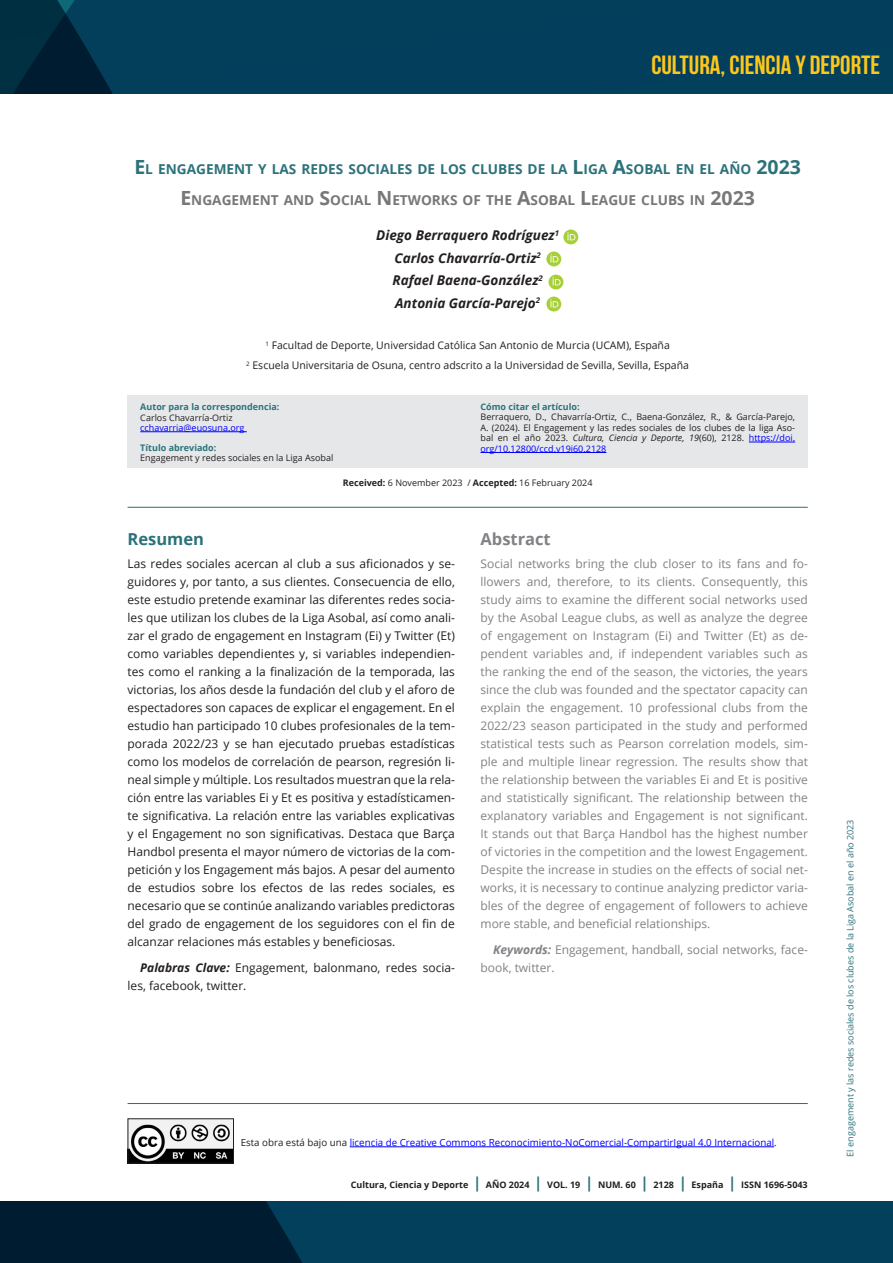
<style>
.page{position:relative;width:893px;height:1263px;background:#fff}
.page>*{position:absolute;margin:0;border:0;box-sizing:border-box;transform-origin:0 0}
.t1{font:700 26.25px "Bebas Neue";color:#fdc71b}
.subtitulo_H3{font:700 16.5px "Open Sans";color:#808285}
.subtitulo_H3-2{font:700 16.5px "Open Sans";color:#2c727a}
.TITULO_ARTICULO_verd{font:700 13.65px "Open Sans";color:#2c727a}
.TITULO_ARTICULO_gris{font:700 13.65px "Open Sans";color:#777}
.autores{font:italic 700 13.5px "Open Sans";color:#231f20}
.Cuerpo_de_texto_P{font:12px/18px "Open Sans";color:#231f20;text-align:justify}
.Cuerpo_de_texto_P-2{font:12px/18px "Open Sans";color:#808285;text-align:justify}
.Filiacion{font:10.5px "Open Sans";color:#231f20}
.Filiacion-2{font:9.75px "Open Sans";color:#00f}
.portada_regular{font:9px/10.5px "Open Sans";color:#231f20;text-align:justify}
.maestras{font:700 9px "Open Sans";color:#231f20}
.maestras-2{font:9px "Open Sans";color:#2c727a}
.Portada_bold{font:700 9px "Open Sans";color:#2c727a}
.portada_regular-2{font:9px "Open Sans";color:#00f}
.s1{font-size:19.5px}
.s2{font-weight:700}
.s3{font-style:italic}
.s4{color:#00f}
.s5{font-weight:700;font-style:italic}
.s6{color:#231f20}
.s7{font-size:15px;color:#2c727a}
</style>
<div class="page">
<svg style="left:0;top:1201px;width:893px;height:62px;background:#02344e"></svg>
<div style="left:128px;top:395px;width:680px;height:73px;background:#e6e7e9"></div>
<hr style="left:140px;top:431px;width:107px;height:1px;background:#00f">
<svg style="left:563px;top:230px;width:15px;height:14px"></svg>
<svg style="left:567px;top:232px;width:8px;height:8px"></svg>
<svg style="left:546px;top:252px;width:15px;height:14px"></svg>
<svg style="left:550px;top:254px;width:8px;height:8px"></svg>
<div style="left:549px;top:275px;width:14px;height:14px;background:#a6cf38;border-radius:50%"></div>
<svg style="left:552px;top:277px;width:9px;height:8px"></svg>
<svg style="left:546px;top:297px;width:15px;height:14px"></svg>
<svg style="left:550px;top:299px;width:8px;height:8px"></svg>
<hr style="left:128px;top:1103px;width:680px;height:1px;background:#2a6e73">
<hr style="left:128px;top:507px;width:680px;height:1px;background:#2a6e73">
<svg style="left:0;top:0;width:893px;height:94px;background:#023c58"></svg>
<hr style="left:749px;top:442px;width:46px;height:1px;background:#00f">
<hr style="left:480px;top:452px;width:126px;height:1px;background:#00f">
<hr style="left:350px;top:1146px;width:424px;height:1px;background:#00f">
<img style="left:130px;top:1120px;width:102px;height:41px">
<div style="left:128px;top:1118px;width:106px;height:45px;border:1px solid #231f20"></div>
<p class="t1" style="left:651px;top:50px;width:230px">CULTURA, CIENCIA Y DEPORTE</p>
<p class="TITULO_ARTICULO_verd" style="left:134px;top:159px;width:668px"><span class="s1">E</span>L ENGAGEMENT Y LAS REDES SOCIALES DE LOS CLUBES DE LA <span class="s1">L</span>IGA <span class="s1">A</span>SOBAL EN EL AÑO <span class="s1">2023</span></p>
<p class="TITULO_ARTICULO_gris" style="left:180px;top:190px;width:576px"><span class="s1">E</span>NGAGEMENT AND <span class="s1">S</span>OCIAL <span class="s1">N</span> ETWORKS OF THE <span class="s1">A</span>SOBAL <span class="s1">L</span>EAGUE CLUBS IN <span class="s1">2023</span></p>
<p class="autores" style="left:376px;top:226px;width:184px">Diego Berraquero Rodríguez<sup>1</sup></p>
<p class="autores" style="left:394px;top:248px;width:148px">Carlos Chavarría-Ortiz<sup>2</sup></p>
<p class="autores" style="left:392px;top:271px;width:152px">Rafael Baena-González<sup>2</sup></p>
<p class="autores" style="left:395px;top:293px;width:146px">Antonia García-Parejo<sup>2</sup></p>
<p class="Filiacion" style="left:265px;top:338px;width:406px"><sup>1</sup> Facultad de Deporte, Universidad Católica San Antonio de Murcia (UCAM), España</p>
<p class="Filiacion" style="left:246px;top:358px;width:444px"><sup>2</sup> Escuela Universitaria de Osuna, centro adscrito a la Universidad de Sevilla, Sevilla, España</p>
<p class="Portada_bold" style="left:140px;top:400px;width:141px">Autor para la correspondencia:</p>
<p class="portada_regular" style="left:140px;top:412px;width:94px">Carlos Chavarría-Ortiz</p>
<p class="portada_regular-2" style="left:140px;top:422px;width:106px">cchavarria@euosuna.org</p>
<p class="Portada_bold" style="left:140px;top:441px;width:78px">Título abreviado:</p>
<p class="portada_regular" style="left:140px;top:452px;width:194px">Engagement y redes sociales en la Liga Asobal</p>
<p class="portada_regular" style="left:343px;top:478px;width:251px"><span class="s2">Received:</span> 6 November 2023 / <span class="s2">Accepted:</span> 16 February 2024</p>
<p class="Portada_bold" style="left:480px;top:400px;width:101px">Cómo citar el artículo:</p>
<p class="portada_regular" style="left:480px;top:412px;width:316px">Berraquero, D., Chavarría-Ortiz, C., Baena-González, R., &amp; García-Parejo, A. (2024). El Engagement y las redes sociales de los clubes de la liga Aso&shy;bal en el año 2023. <span class="s3">Cultura, Ciencia y Deporte, 19</span>(60), 2128. <span class="s4">https://doi. org/10.12800/ccd.v19i60.2128</span></p>
<p class="subtitulo_H3-2" style="left:128px;top:528px;width:78px">Resumen</p>
<p class="Cuerpo_de_texto_P" style="left:128px;top:554px;width:329px">Las redes sociales acercan al club a sus aficionados y se&shy;guidores y, por tanto, a sus clientes. Consecuencia de ello, este estudio pretende examinar las diferentes redes socia&shy;les que utilizan los clubes de la Liga Asobal, así como anali&shy;zar el grado de engagement en Instagram (Ei) y Twitter (Et) como variables dependientes y, si variables independien&shy;tes como el ranking a la finalización de la temporada, las victorias, los años desde la fundación del club y el aforo de espectadores son capaces de explicar el engagement. En el estudio han participado 10 clubes profesionales de la tem&shy;porada 2022/23 y se han ejecutado pruebas estadísticas como los modelos de correlación de pearson, regresión li&shy;neal simple y múltiple. Los resultados muestran que la rela&shy;ción entre las variables Ei y Et es positiva y estadísticamen&shy;te significativa. La relación entre las variables explicativas y el Engagement no son significativas. Destaca que Barça Handbol presenta el mayor número de victorias de la com&shy;petición y los Engagement más bajos. A pesar del aumento de estudios sobre los efectos de las redes sociales, es necesario que se continúe analizando variables predictoras del grado de engagement de los seguidores con el fin de alcanzar relaciones más estables y beneficiosas.</p>
<p class="Cuerpo_de_texto_P" style="left:128px;top:958px;width:329px;text-indent:13px"><span class="s5">Palabras Clave:</span> Engagement, balonmano, redes socia&shy;les, facebook, twitter.</p>
<p class="subtitulo_H3" style="left:480px;top:528px;width:72px">Abstract</p>
<p class="Cuerpo_de_texto_P-2" style="left:480px;top:554px;width:329px">Social networks bring the club closer to its fans and fo&shy;llowers and, therefore, to its clients. Consequently, this study aims to examine the different social networks used by the Asobal League clubs, as well as analyze the degree of engagement on Instagram (Ei) and Twitter (Et) as de&shy;pendent variables and, if independent variables such as the ranking the end of the season, the victories, the years since the club was founded and the spectator capacity can explain the engagement. 10 professional clubs from the 2022/23 season participated in the study and performed statistical tests such as Pearson correlation models, sim&shy;ple and multiple linear regression. The results show that the relationship between the variables Ei and Et is positive and statistically significant. The relationship between the explanatory variables and Engagement is not significant.<br>It stands out that Barça Handbol has the highest number of victories in the competition and the lowest Engagement.<br>Despite the increase in studies on the effects of social net&shy;works, it is necessary to continue analyzing predictor varia&shy;bles of the degree of engagement of followers to achieve more stable, and beneficial relationships.</p>
<p class="Cuerpo_de_texto_P-2" style="left:480px;top:940px;width:329px;text-indent:13px"><span class="s5">Keywords:</span> Engagement, handball, social networks, face&shy;book, twitter.</p>
<p class="Filiacion-2" style="left:241px;top:1136px;width:538px"><span class="s6">Esta obra está bajo una</span> licencia de Creative Commons Reconocimiento-NoComercial-CompartirIgual 4.0 Internacional<span class="s6">.</span></p>
<p class="maestras" style="left:351px;top:1179px;width:458px">Cultura, Ciencia y Deporte <span class="s7">|</span> AÑO 2024 <span class="s7">|</span> VOL. 19 <span class="s7">|</span> NUM. 60 <span class="s7">|</span> 2128 <span class="s7">|</span> España <span class="s7">|</span> ISSN 1696-5043</p>
<p class="maestras-2" style="left:844px;top:1156px;width:338px;rotate:-90deg">El engagement y las redes sociales de los clubes de la Liga Asobal en el año 2023</p>
</div>
